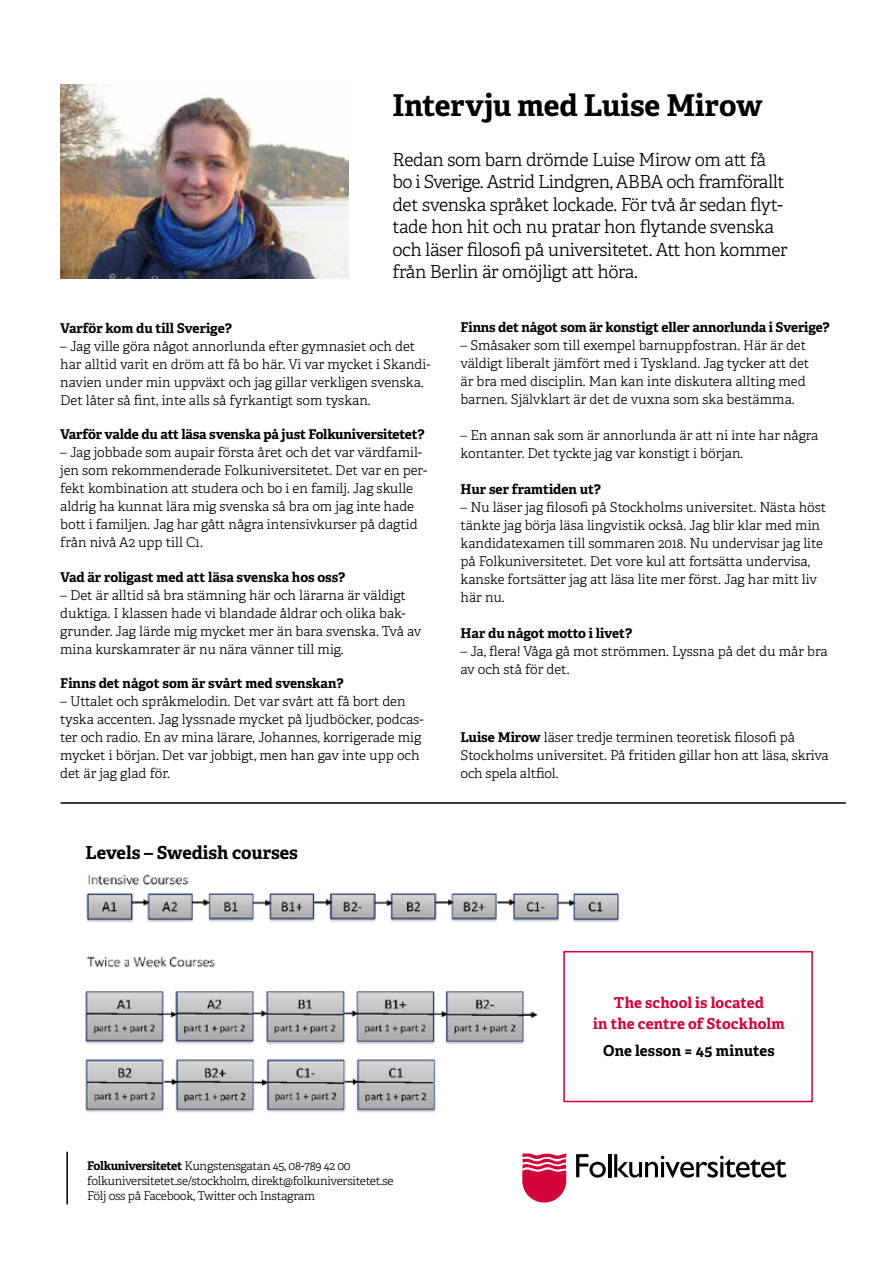
<style>
.page{position:relative;width:893px;height:1263px;background:#fff}
.page>*{position:absolute;margin:0;border:0;box-sizing:border-box;transform-origin:0 0}
.t1{font:700 30px "Adelle Basic";letter-spacing:-.005em;color:#000}
.t2{font:300 18px/22.5px "Adelle Basic";letter-spacing:-.025em;color:#000}
.t3{font:700 18px "Adelle Basic";color:#000}
.t4{font:700 15px/21px "Adelle Basic";letter-spacing:.01em;color:#d3033b;text-align:center}
.t5{font:700 15px "Adelle Basic";letter-spacing:.01em;color:#000}
.t6{font:300 13.5px/18px "Adelle Basic";color:#000}
.t7{font:700 13.5px "Adelle Basic";letter-spacing:-.01em;color:#000}
.t8{font:300 12px/15px "Adelle Basic";letter-spacing:-.02em;color:#000}
.s1{font-weight:700}
</style>
<div class="page">
<img style="left:61px;top:85px;width:287px;height:194px">
<hr style="left:61px;top:802px;width:785px;height:2px;background:#000">
<img style="left:84px;top:874px;width:543px;height:239px">
<div style="left:563px;top:951px;width:250px;height:151px;border:2px solid #d3033b"></div>
<svg style="left:522px;top:1153px;width:44px;height:50px"></svg>
<svg style="left:576px;top:1154px;width:30px;height:23px"></svg>
<hr style="left:608px;top:1154px;width:3px;height:23px;background:#000">
<svg style="left:614px;top:1154px;width:172px;height:23px"></svg>
<hr style="left:66px;top:1152px;width:2px;height:52px;background:#000">
<h1 class="t1" style="left:392px;top:86px;width:372px">Intervju med Luise Mirow</h1>
<p class="t2" style="left:392px;top:148px;width:397px">Redan som barn drömde Luise Mirow om att få bo i Sverige. Astrid Lindgren, ABBA och framförallt det svenska språket lockade. För två år sedan flyt&shy;tade hon hit och nu pratar hon flytande svenska och läser filosofi på universitetet. Att hon kommer från Berlin är omöjligt att höra.</p>
<p class="t7" style="left:60px;top:319px;width:173px">Varför kom du till Sverige?</p>
<p class="t6" style="left:60px;top:337px;width:372px">– Jag ville göra något annorlunda efter gymnasiet och det har alltid varit en dröm att få bo här. Vi var mycket i Skandi&shy;navien under min uppväxt och jag gillar verkligen svenska.<br>Det låter så fint, inte alls så fyrkantigt som tyskan.</p>
<p class="t7" style="left:60px;top:426px;width:366px">Varför valde du att läsa svenska på just Folkuniversitetet?</p>
<p class="t6" style="left:60px;top:443px;width:369px">– Jag jobbade som aupair första året och det var värdfamil&shy;jen som rekommenderade Folkuniversitetet. Det var en per&shy;fekt kombination att studera och bo i en familj. Jag skulle aldrig ha kunnat lära mig svenska så bra om jag inte hade bott i familjen. Jag har gått några intensivkurser på dagtid från nivå A2 upp till C1.</p>
<p class="t7" style="left:60px;top:568px;width:287px">Vad är roligast med att läsa svenska hos oss?</p>
<p class="t6" style="left:60px;top:586px;width:363px">– Det är alltid så bra stämning här och lärarna är väldigt duktiga. I klassen hade vi blandade åldrar och olika bak&shy;grunder. Jag lärde mig mycket mer än bara svenska. Två av mina kurskamrater är nu nära vänner till mig.</p>
<p class="t7" style="left:60px;top:675px;width:285px">Finns det något som är svårt med svenskan?</p>
<p class="t6" style="left:60px;top:692px;width:365px">– Uttalet och språkmelodin. Det var svårt att få bort den tyska accenten. Jag lyssnade mycket på ljudböcker, podcas&shy;ter och radio. En av mina lärare, Johannes, korrigerade mig mycket i början. Det var jobbigt, men han gav inte upp och det är jag glad för.</p>
<h2 class="t3" style="left:85px;top:841px;width:214px">Levels – Swedish courses</h2>
<p class="t7" style="left:460px;top:319px;width:371px">Finns det något som är konstigt eller annorlunda i Sverige?</p>
<p class="t6" style="left:460px;top:337px;width:350px">– Småsaker som till exempel barnuppfostran. Här är det väldigt liberalt jämfört med i Tyskland. Jag tycker att det är bra med disciplin. Man kan inte diskutera allting med barnen. Självklart är det de vuxna som ska bestämma.</p>
<p class="t6" style="left:460px;top:427px;width:359px">– En annan sak som är annorlunda är att ni inte har några kontanter. Det tyckte jag var konstigt i början.</p>
<p class="t7" style="left:460px;top:481px;width:142px">Hur ser framtiden ut?</p>
<p class="t6" style="left:460px;top:499px;width:367px">– Nu läser jag filosofi på Stockholms universitet. Nästa höst tänkte jag börja läsa lingvistik också. Jag blir klar med min kandidatexamen till sommaren 2018. Nu undervisar jag lite på Folkuniversitetet. Det vore kul att fortsätta undervisa, kanske fortsätter jag att läsa lite mer först. Jag har mitt liv här nu.</p>
<p class="t7" style="left:460px;top:625px;width:173px">Har du något motto i livet?</p>
<p class="t6" style="left:460px;top:643px;width:369px">– Ja, flera! Våga gå mot strömmen. Lyssna på det du mår bra av och stå för det.</p>
<p class="t6" style="left:460px;top:728px;width:370px"><span class="s1">Luise Mirow</span> läser tredje terminen teoretisk filosofi på<br>Stockholms universitet. På fritiden gillar hon att läsa, skriva och spela altfiol.</p>
<p class="t8" style="left:87px;top:1158px;width:308px"><span class="s1">Folkuniversitetet</span> Kungstensgatan 45, 08-789 42 00 folkuniversitetet.se/stockholm, direkt@folkuniversitetet.se<br>Följ oss på Facebook, Twitter och Instagram</p>
<p class="t4" style="left:593px;top:992px;width:193px">The school is located<br>in the centre of Stockholm</p>
<p class="t5" style="left:603px;top:1041px;width:173px">One lesson = 45 minutes</p>
</div>
